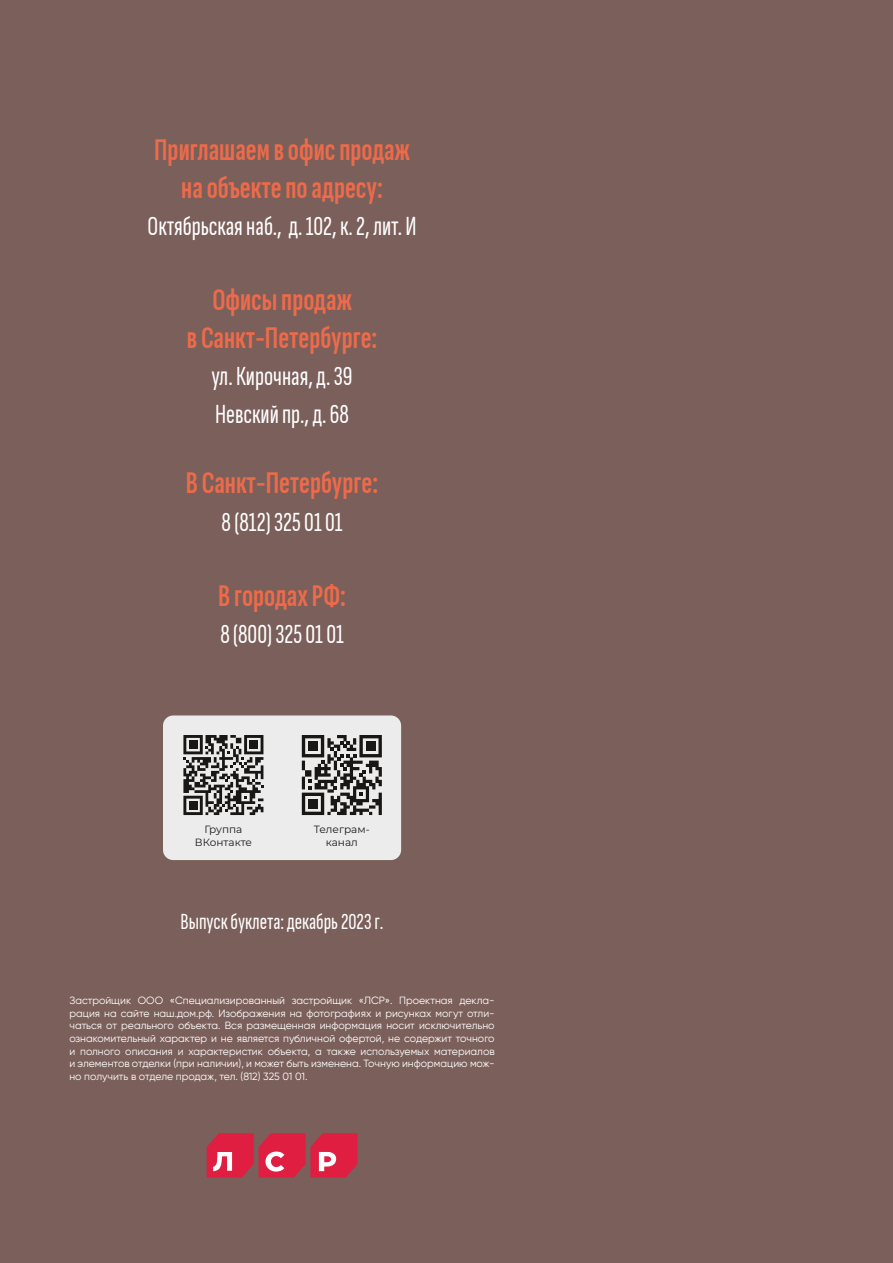
<style>
.page{position:relative;width:893px;height:1263px;background:#7b5f5a}
.page>*{position:absolute;margin:0;border:0;box-sizing:border-box;transform-origin:0 0}
.t1{font:600 31.5px/37.5px "Attractive Extra Cond";color:#ed6b4a;text-align:center}
.t2{font:27px/37.5px "Attractive Extra Cond";color:#fff}
.t3{font:22.5px "Attractive Extra Cond";color:#fff}
.t4{font:10.5px/12.6px "Gilroy";color:#fff;text-align:justify}
.t5{font:10.5px/12.6px "Montserrat";color:#181716;text-align:center}
</style>
<div class="page">
<svg style="left:207px;top:1133px;width:150px;height:45px;background:#d33c56"></svg>
<div style="left:163px;top:715px;width:238px;height:145px;background:#ececec;border-radius:10px"></div>
<svg style="left:183px;top:735px;width:80px;height:80px"></svg>
<svg style="left:302px;top:735px;width:80px;height:80px"></svg>
<div style="left:308px;top:741px;width:10px;height:10px;background:#181716"></div>
<div style="left:366px;top:741px;width:9px;height:10px;background:#181716"></div>
<div style="left:308px;top:799px;width:10px;height:10px;background:#181716"></div>
<h1 class="t1" style="left:154px;top:131px;width:257px">Приглашаем в офис продаж на объекте по адресу:</h1>
<h2 class="t2" style="left:148px;top:208px;width:270px">Октябрьская наб., д. 102, к. 2, лит. И</h2>
<h1 class="t1" style="left:187px;top:281px;width:192px">Офисы продаж<br>в Санкт-Петербурге:</h1>
<h2 class="t2" style="left:212px;top:358px;width:142px">ул. Кирочная, д. 39<br>Невский пр., д. 68</h2>
<h1 class="t1" style="left:186px;top:464px;width:194px">В Санкт-Петербурге:</h1>
<h2 class="t2" style="left:222px;top:503px;width:122px">8 (812) 325 01 01</h2>
<h1 class="t1" style="left:218px;top:577px;width:129px">В городах РФ:</h1>
<h2 class="t2" style="left:220px;top:616px;width:125px">8 (800) 325 01 01</h2>
<p class="t5" style="left:195px;top:822px;width:58px">Группа<br>ВКонтакте</p>
<p class="t5" style="left:314px;top:822px;width:57px">Телеграм&shy;канал</p>
<h3 class="t3" style="left:181px;top:909px;width:204px">Выпуск буклета: декабрь 2023 г.</h3>
<p class="t4" style="left:69px;top:994px;width:427px">Застройщик ООО «Специализированный застройщик «ЛСР». Проектная декла&shy;рация на сайте наш.дом.рф. Изображения на фотографиях и рисунках могут отли&shy;чаться от реального объекта. Вся размещенная информация носит исключительно ознакомительный характер и не является публичной офертой, не содержит точного и полного описания и характеристик объекта, а также используемых материалов и элементов отделки (при наличии), и может быть изменена. Точную информацию мож&shy;но получить в отделе продаж, тел. (812) 325 01 01.</p>
</div>
